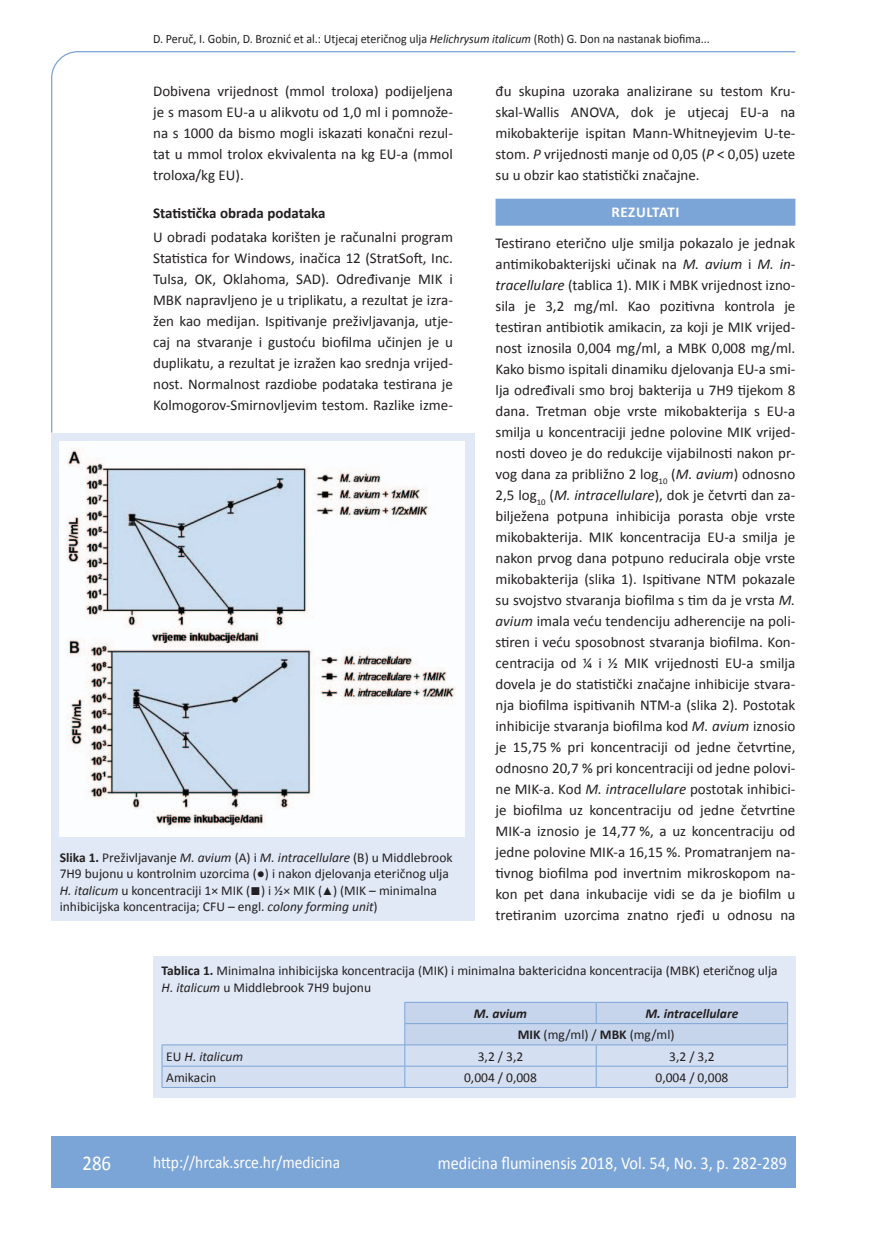
<style>
.page{position:relative;width:872px;height:1234px;background:#fff}
.page>*{position:absolute;margin:0;border:0;box-sizing:border-box;transform-origin:0 0}
.t1{font:21px "Calibri";color:#fff;scale:.9 1}
.t2{font:18px "Calibri";color:#fff;scale:.9 1}
.t3{font:17.25px "Calibri";color:#fff;scale:.9 1}
.t4{font:15px/21px "Calibri";color:#231f20;text-align:justify}
.t5{font:700 15px "Calibri";color:#231f20}
.t6{font:700 15px "Calibri";letter-spacing:.035em;color:#fff}
.t7{font:13.5px/16.5px "Calibri";color:#231f20}
.t8{font:italic 700 13.5px/21.3px "Calibri";color:#231f20}
.t9{font:italic 13.5px "Calibri";color:#231f20}
.t10{font:12.75px "Calibri";color:#231f20;scale:.94 1}
.s1{font-style:italic}
.s2{font-weight:700}
.s3{font-family:"Lucida Sans Unicode"}
.s4{font-style:normal}
.s5{font-weight:400;font-style:normal}
</style>
<div class="page">
<svg style="left:51px;top:51px;width:745px;height:383px"></svg>
<div style="left:51px;top:1135px;width:744px;height:51px;background:#7ca5d7"></div>
<div style="left:495px;top:199px;width:300px;height:27px;background:#7ca5d7"></div>
<div style="left:153px;top:956px;width:642px;height:141px;background:#e1e9f6"></div>
<hr style="left:404px;top:1001px;width:192px;height:1px;background:#7ca5d7">
<hr style="left:596px;top:1001px;width:192px;height:1px;background:#7ca5d7">
<svg style="left:162px;top:1002px;width:626px;height:84px"></svg>
<hr style="left:162px;top:1086px;width:243px;height:1px;background:#7ca5d7">
<hr style="left:405px;top:1086px;width:191px;height:1px;background:#7ca5d7">
<hr style="left:596px;top:1086px;width:192px;height:1px;background:#7ca5d7">
<div style="left:51px;top:432px;width:423px;height:488px;background:#e1e9f6"></div>
<img style="left:60px;top:441px;width:405px;height:395px">
<p class="t10" style="left:153px;top:29px;width:594px">D. Peruč, I. Gobin, D. Broznić et al.: Utjecaj eteričnog ulja <span class="s1">Helichrysum italicum</span> (Roth) G. Don na nastanak biofima...</p>
<p class="t4" style="left:153px;top:80px;width:301px">Dobivena vrijednost (mmol troloxa) podijeljena je s masom EU-a u alikvotu od 1,0 ml i pomnože&shy;na s 1000 da bismo mogli iskazati konačni rezul&shy;tat u mmol trolox ekvivalenta na kg EU-a (mmol troloxa/kg EU).</p>
<p class="t5" style="left:153px;top:203px;width:174px">Statistička obrada podataka</p>
<p class="t4" style="left:153px;top:226px;width:301px">U obradi podataka korišten je računalni program Statistica for Windows, inačica 12 (StratSoft, Inc.<br>Tulsa, OK, Oklahoma, SAD). Određivanje MIK i MBK napravljeno je u triplikatu, a rezultat je izra&shy;žen kao medijan. Ispitivanje preživljavanja, utje&shy;caj na stvaranje i gustoću biofilma učinjen je u duplikatu, a rezultat je izražen kao srednja vrijed&shy;nost. Normalnost razdiobe podataka testirana je Kolmogorov-Smirnovljevim testom. Razlike izme-</p>
<p class="t7" style="left:60px;top:848px;width:394px"><span class="s2">Slika 1.</span> Preživljavanje <span class="s1">M. avium</span> (A) i <span class="s1">M. intracellulare</span> (B) u Middlebrook 7H9 bujonu u kontrolnim uzorcima (●) i nakon djelovanja eteričnog ulja <span class="s1">H. italicum</span> u koncentraciji 1× MIK (<span class="s3">∎</span>) i ½× MIK (<span class="s3">▲</span>) (MIK – minimalna inhibicijska koncentracija; CFU – engl. <span class="s1">colony forming unit</span>)</p>
<p class="t4" style="left:495px;top:80px;width:301px">đu skupina uzoraka analizirane su testom Kru&shy;skal-Wallis ANOVA, dok je utjecaj EU-a na mikobakterije ispitan Mann-Whitneyjevim U-te&shy;stom. <span class="s1">P</span> vrijednosti manje od 0,05 (<span class="s1">P</span> &lt; 0,05) uzete su u obzir kao statistički značajne.</p>
<p class="t6" style="left:611px;top:202px;width:70px">REZULTATI</p>
<p class="t4" style="left:495px;top:232px;width:301px">Testirano eterično ulje smilja pokazalo je jednak antimikobakterijski učinak na <span class="s1">M. avium</span> i <span class="s1">M. in&shy;tracellulare</span> (tablica 1). MIK i MBK vrijednost izno&shy;sila je 3,2 mg/ml. Kao pozitivna kontrola je testiran antibiotik amikacin, za koji je MIK vrijed&shy;nost iznosila 0,004 mg/ml, a MBK 0,008 mg/ml.<br>Kako bismo ispitali dinamiku djelovanja EU-a smi&shy;lja određivali smo broj bakterija u 7H9 tijekom 8 dana. Tretman obje vrste mikobakterija s EU-a smilja u koncentraciji jedne polovine MIK vrijed&shy;nosti doveo je do redukcije vijabilnosti nakon pr&shy;vog dana za približno 2 log<sub>10</sub> (<span class="s1">M. avium</span>) odnosno 2,5 log<sub>10</sub> (<span class="s1">M. intracellulare</span>), dok je četvrti dan za&shy;bilježena potpuna inhibicija porasta obje vrste mikobakterija. MIK koncentracija EU-a smilja je nakon prvog dana potpuno reducirala obje vrste mikobakterija (slika 1). Ispitivane NTM pokazale su svojstvo stvaranja biofilma s tim da je vrsta <span class="s1">M. avium</span> imala veću tendenciju adherencije na poli&shy;stiren i veću sposobnost stvaranja biofilma. Kon&shy;centracija od ¼ i ½ MIK vrijednosti EU-a smilja dovela je do statistički značajne inhibicije stvara&shy;nja biofilma ispitivanih NTM-a (slika 2). Postotak inhibicije stvaranja biofilma kod <span class="s1">M. avium</span> iznosio je 15,75 % pri koncentraciji od jedne četvrtine, odnosno 20,7 % pri koncentraciji od jedne polovi&shy;ne MIK-a. Kod <span class="s1">M. intracellulare</span> postotak inhibici&shy;je biofilma uz koncentraciju od jedne četvrtine MIK-a iznosio je 14,77 %, a uz koncentraciju od jedne polovine MIK-a 16,15 %. Promatranjem na&shy;tivnog biofilma pod invertnim mikroskopom na&shy;kon pet dana inkubacije vidi se da je biofilm u tretiranim uzorcima znatno rjeđi u odnosu na</p>
<p class="t7" style="left:162px;top:961px;width:617px"><span class="s2">Tablica 1.</span> Minimalna inhibicijska koncentracija (MIK) i minimalna baktericidna koncentracija (MBK) eteričnog ulja<br><span class="s1">H. italicum</span> u Middlebrook 7H9 bujonu</p>
<p class="t8" style="left:474px;top:1002px;width:55px">M. avium</p>
<p class="t8" style="left:518px;top:1002px;width:222px;text-indent:128px">M. intracellulare<br><span class="s4">MIK</span> <span class="s5">(mg/ml) /</span> <span class="s4">MBK</span> <span class="s5">(mg/ml)</span></p>
<p class="t9" style="left:166px;top:1046px;width:78px"><span class="s4">EU</span> H. italicum</p>
<p class="t7" style="left:478px;top:1047px;width:47px">3,2 / 3,2</p>
<p class="t7" style="left:669px;top:1047px;width:47px">3,2 / 3,2</p>
<p class="t7" style="left:166px;top:1068px;width:51px">Amikacin</p>
<p class="t7" style="left:464px;top:1068px;width:74px">0,004 / 0,008</p>
<p class="t7" style="left:655px;top:1068px;width:74px">0,004 / 0,008</p>
<h1 class="t1" style="left:82px;top:1147px;width:33px">286</h1>
<p class="t3" style="left:153px;top:1149px;width:209px">http://hrcak.srce.hr/medicina</p>
<p class="t2" style="left:438px;top:1149px;width:389px">medicina fluminensis 2018, Vol. 54, No. 3, p. 282-289</p>
</div>
